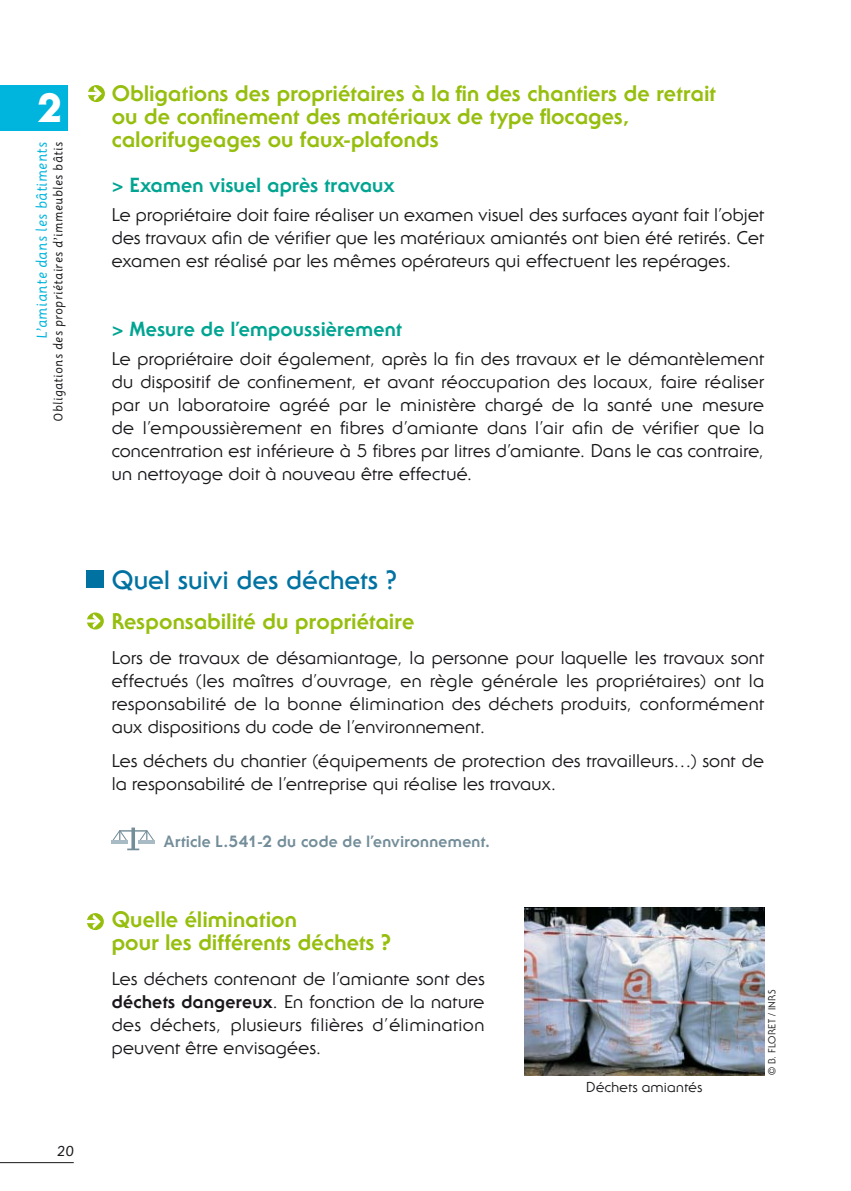
<style>
.page{position:relative;width:851px;height:1191px;background:#fff}
.page>*{position:absolute;margin:0;border:0;box-sizing:border-box;transform-origin:0 0}
.t1{font:800 40px "Serif Gothic";color:#fff}
.t2{font:700 26px "Serif Gothic";color:#0072a2}
.t3{font:800 22px/23px "Serif Gothic";letter-spacing:.01em;color:#96be0d}
.t4{font:800 20px "Serif Gothic";letter-spacing:.015em;color:#00a491}
.t5{font:18px/23px "Serif Gothic";letter-spacing:.015em;color:#1a171b;text-align:justify}
.t6{font:800 16px "Serif Gothic";letter-spacing:.02em;color:#738d99}
.t7{font:14px "Sassoon Primary";letter-spacing:.035em;color:#00b5dd}
.t8{font:14px "Serif Gothic";letter-spacing:.02em;color:#1a171b}
.t9{font:14px "Sassoon Primary";color:#1a171b}
.t10{font:12px "Sassoon Primary";letter-spacing:.035em;color:#1a171b}
.t11{font:10px "Serif Gothic";letter-spacing:.03em;color:#1a171b}
.s1{font-weight:800}
</style>
<div class="page">
<div style="left:0;top:85px;width:68px;height:45px;background:#00b5dd"></div>
<svg style="left:131px;top:827px;width:4px;height:21px"></svg>
<svg style="left:127px;top:848px;width:12px;height:2px"></svg>
<hr style="left:112px;top:840px;width:16px;height:3px;background:#a8bac4">
<svg style="left:111px;top:829px;width:43px;height:13px"></svg>
<hr style="left:139px;top:840px;width:16px;height:3px;background:#a8bac4">
<svg style="left:88px;top:85px;width:17px;height:17px"></svg>
<svg style="left:88px;top:86px;width:14px;height:15px"></svg>
<div style="left:86px;top:571px;width:17px;height:17px;background:#0072a2"></div>
<svg style="left:87px;top:612px;width:17px;height:17px"></svg>
<svg style="left:87px;top:614px;width:14px;height:14px"></svg>
<svg style="left:87px;top:913px;width:17px;height:17px"></svg>
<svg style="left:87px;top:914px;width:14px;height:14px"></svg>
<img style="left:524px;top:907px;width:240px;height:168px">
<hr style="left:0;top:1162px;width:74px;height:1px;background:#1a171b">
<h1 class="t1" style="left:38px;top:93px;width:26px">2</h1>
<p class="t7" style="left:36px;top:339px;width:199px;rotate:-90deg">L’amiante dans les bâtiments</p>
<p class="t10" style="left:53px;top:422px;width:281px;rotate:-90deg">Obligations des propriétaires d’immeubles bâtis</p>
<p class="t9" style="left:57px;top:1144px;width:19px">20</p>
<p class="t3" style="left:112px;top:84px;width:605px">Obligations des propriétaires à la fin des chantiers de retrait ou de confinement des matériaux de type flocages, calorifugeages ou faux-plafonds</p>
<p class="t4" style="left:112px;top:178px;width:284px">&gt; Examen visuel après travaux</p>
<p class="t5" style="left:112px;top:205px;width:653px">Le propriétaire doit faire réaliser un examen visuel des surfaces ayant fait l’objet des travaux afin de vérifier que les matériaux amiantés ont bien été retirés. Cet examen est réalisé par les mêmes opérateurs qui effectuent les repérages.</p>
<p class="t4" style="left:112px;top:321px;width:291px">&gt; Mesure de l’empoussièrement</p>
<p class="t5" style="left:112px;top:349px;width:653px">Le propriétaire doit également, après la fin des travaux et le démantèlement du dispositif de confinement, et avant réoccupation des locaux, faire réaliser par un laboratoire agréé par le ministère chargé de la santé une mesure de l’empoussièrement en fibres d’amiante dans l’air afin de vérifier que la concentration est inférieure à 5 fibres par litres d’amiante. Dans le cas contraire, un nettoyage doit à nouveau être effectué.</p>
<h2 class="t2" style="left:112px;top:571px;width:287px">Quel suivi des déchets ?</h2>
<p class="t3" style="left:112px;top:612px;width:304px">Responsabilité du propriétaire</p>
<p class="t5" style="left:112px;top:648px;width:653px">Lors de travaux de désamiantage, la personne pour laquelle les travaux sont effectués (les maîtres d’ouvrage, en règle générale les propriétaires) ont la responsabilité de la bonne élimination des déchets produits, conformément aux dispositions du code de l’environnement.</p>
<p class="t5" style="left:112px;top:751px;width:653px">Les déchets du chantier (équipements de protection des travailleurs…) sont de la responsabilité de l’entreprise qui réalise les travaux.</p>
<p class="t6" style="left:164px;top:836px;width:328px">Article L.541-2 du code de l’environnement.</p>
<p class="t3" style="left:112px;top:910px;width:281px">Quelle élimination<br>pour les différents déchets ?</p>
<p class="t5" style="left:112px;top:969px;width:374px">Les déchets contenant de l’amiante sont des <span class="s1">déchets dangereux</span>. En fonction de la nature des déchets, plusieurs filières d’élimination peuvent être envisagées.</p>
<p class="t8" style="left:586px;top:1081px;width:117px">Déchets amiantés</p>
<p class="t11" style="left:768px;top:1075px;width:87px;rotate:-90deg">© B. FLORET / INRS</p>
</div>
